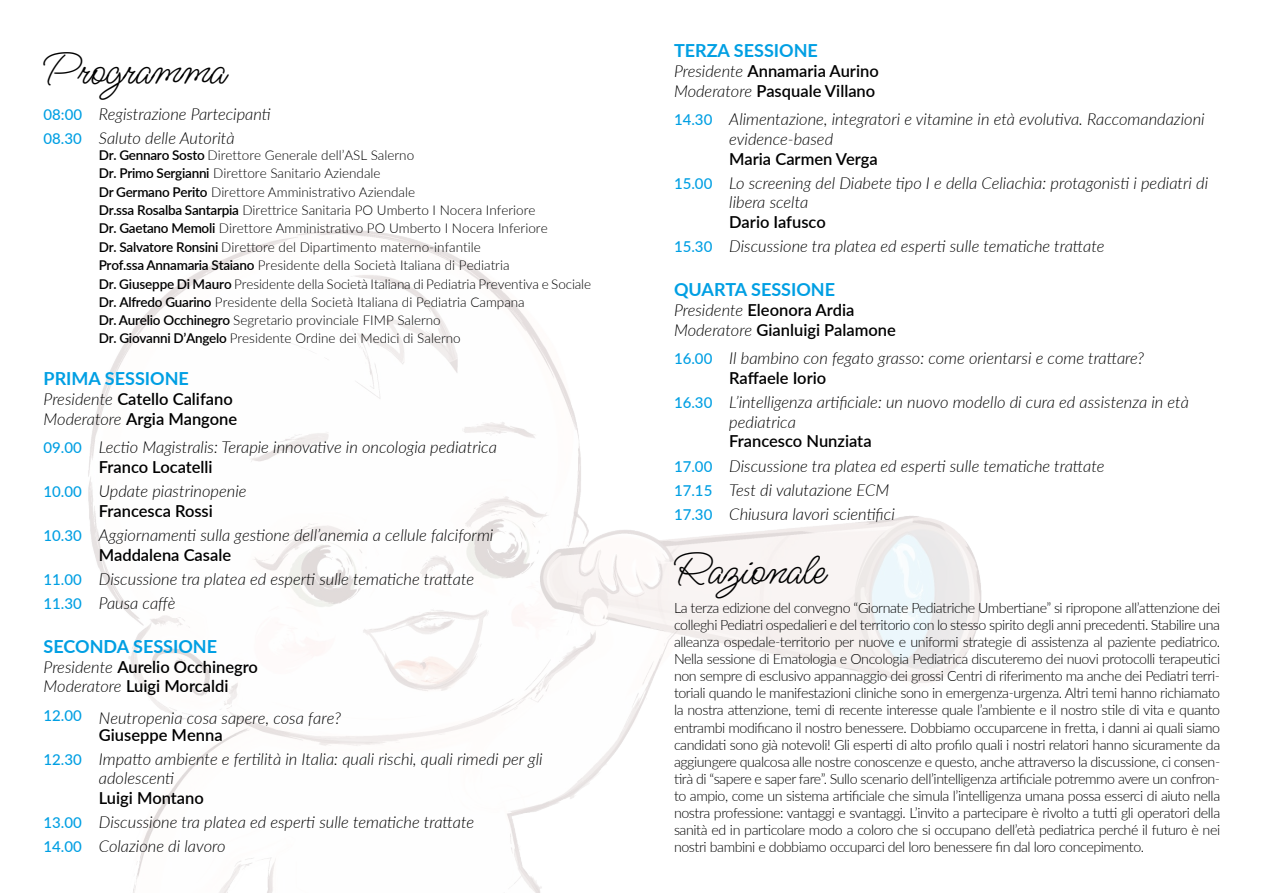
<style>
.page{position:relative;width:1263px;height:893px;background:#fff}
.page>*{position:absolute;margin:0;border:0;box-sizing:border-box;transform-origin:0 0}
.t1{font:45px "Ms Madi";color:#000}
.t2{font:700 18px "Lato";color:#009fe3}
.t3{font:italic 300 16.5px/24px "Lato";color:#000}
.t4{font:600 16.5px/19.8px "Lato";color:#000}
.t5{font:300 14.25px/17.1px "Lato";letter-spacing:-.03em;color:#000;text-align:justify}
.t6{font:300 13.5px/18.3px "Lato";color:#000}
.s1{font-weight:500;font-style:normal;font-size:15px;color:#009fe3}
.s2{font-weight:600}
.s3{font-weight:300;font-style:italic}
.s4{font-weight:600;font-style:normal}
</style>
<div class="page">
<img style="left:88px;top:230px;width:894px;height:663px">
<h1 class="t1" style="left:44px;top:41px;width:184px">Programma</h1>
<p class="t3" style="left:44px;top:101px;width:229px"><span class="s1">08:00</span> Registrazione Partecipanti<br><span class="s1">08.30</span> Saluto delle Autorità</p>
<p class="t6" style="left:99px;top:146px;width:494px"><span class="s2">Dr. Gennaro Sosto</span> Direttore Generale dell’ASL Salerno<br><span class="s2">Dr. Primo Sergianni</span> Direttore Sanitario Aziendale<br><span class="s2">Dr Germano Perito</span> Direttore Amministrativo Aziendale<br><span class="s2">Dr.ssa Rosalba Santarpia</span> Direttrice Sanitaria PO Umberto I Nocera Inferiore<br><span class="s2">Dr. Gaetano Memoli</span> Direttore Amministrativo PO Umberto I Nocera Inferiore<br><span class="s2">Dr. Salvatore Ronsini</span> Direttore del Dipartimento materno-infantile<br><span class="s2">Prof.ssa Annamaria Staiano</span> Presidente della Società Italiana di Pediatria<br><span class="s2">Dr. Giuseppe Di Mauro</span> Presidente della Società Italiana di Pediatria Preventiva e Sociale <span class="s2">Dr.</span> <span class="s2">Alfredo Guarino</span> Presidente della Società Italiana di Pediatria Campana<br><span class="s2">Dr. Aurelio Occhinegro</span> Segretario provinciale FIMP Salerno<br><span class="s2">Dr. Giovanni D’Angelo</span> Presidente Ordine dei Medici di Salerno</p>
<p class="t2" style="left:44px;top:366px;width:147px">PRIMA SESSIONE</p>
<p class="t4" style="left:44px;top:389px;width:195px"><span class="s3">Presidente</span> Catello Califano<br><span class="s3">Moderatore</span> Argia Mangone</p>
<p class="t3" style="left:99px;top:437px;width:400px;line-height:19.8px;text-indent:-55px"><span class="s1">09.00</span> Lectio Magistralis: Terapie innovative in oncologia pediatrica<br><span class="s4">Franco Locatelli</span></p>
<p class="t3" style="left:99px;top:481px;width:149px;line-height:19.8px;text-indent:-55px"><span class="s1">10.00</span> Update piastrinopenie<br><span class="s4">Francesca Rossi</span></p>
<p class="t3" style="left:99px;top:525px;width:396px;line-height:19.8px;text-indent:-55px"><span class="s1">10.30</span> Aggiornamenti sulla gestione dell’anemia a cellule falciformi<br><span class="s4">Maddalena Casale</span></p>
<p class="t3" style="left:44px;top:566px;width:432px"><span class="s1">11.00</span> Discussione tra platea ed esperti sulle tematiche trattate<br><span class="s1">11.30</span> Pausa caffè</p>
<p class="t2" style="left:44px;top:633px;width:175px">SECONDA SESSIONE</p>
<p class="t4" style="left:44px;top:656px;width:216px"><span class="s3">Presidente</span> Aurelio Occhinegro<br><span class="s3">Moderatore</span> Luigi Morcaldi</p>
<p class="t3" style="left:99px;top:709px;width:244px;line-height:16.8px;text-indent:-55px"><sup>12.00</sup> Neutropenia cosa sapere, cosa fare?<br><span class="s4">Giuseppe Menna</span></p>
<p class="t3" style="left:99px;top:748px;width:445px;line-height:19.8px;text-indent:-55px"><span class="s1">12.30</span> Impatto ambiente e fertilità in Italia: quali rischi, quali rimedi per gli adolescenti</p>
<p class="t3" style="left:44px;top:786px;width:432px;text-indent:55px"><span class="s4">Luigi Montano<br></span><span class="s1">13.00</span> Discussione tra platea ed esperti sulle tematiche trattate<br><span class="s1">14.00</span> Colazione di lavoro</p>
<p class="t2" style="left:674px;top:37px;width:145px">TERZA SESSIONE</p>
<p class="t4" style="left:674px;top:60px;width:206px"><span class="s3">Presidente</span> Annamaria Aurino<br><span class="s3">Moderatore</span> Pasquale Villano</p>
<p class="t3" style="left:729px;top:108px;width:477px;line-height:19.8px;text-indent:-55px"><span class="s1">14.30</span> Alimentazione, integratori e vitamine in età evolutiva. Raccomandazioni evidence-based</p>
<p class="t3" style="left:674px;top:146px;width:536px;text-indent:55px"><span class="s4">Maria Carmen Verga<br></span><span class="s1">15.00</span> Lo screening del Diabete tipo I e della Celiachia: protagonisti i pediatri di</p>
<p class="t3" style="left:729px;top:190px;width:81px">libera scelta</p>
<p class="t3" style="left:674px;top:210px;width:432px;text-indent:55px"><span class="s4">Dario Iafusco<br></span><span class="s1">15.30</span> Discussione tra platea ed esperti sulle tematiche trattate</p>
<p class="t2" style="left:674px;top:276px;width:163px">QUARTA SESSIONE</p>
<p class="t4" style="left:674px;top:299px;width:223px"><span class="s3">Presidente</span> Eleonora Ardia<br><span class="s3">Moderatore</span> Gianluigi Palamone</p>
<p class="t3" style="left:729px;top:348px;width:416px;line-height:19.8px;text-indent:-55px"><span class="s1">16.00</span> Il bambino con fegato grasso: come orientarsi e come trattare?<br><span class="s4">Raffaele Iorio</span></p>
<p class="t3" style="left:729px;top:391px;width:461px;line-height:19.8px;text-indent:-55px"><span class="s1">16.30</span> L’intelligenza artificiale: un nuovo modello di cura ed assistenza in età pediatrica</p>
<p class="t3" style="left:674px;top:429px;width:432px;text-indent:55px"><span class="s4">Francesco Nunziata<br></span><span class="s1">17.00</span> Discussione tra platea ed esperti sulle tematiche trattate <span class="s1">17.15</span> Test di valutazione ECM<br><span class="s1">17.30</span> Chiusura lavori scientifici</p>
<h1 class="t1" style="left:674px;top:541px;width:153px">Razionale</h1>
<p class="t5" style="left:674px;top:599px;width:548px">La terza edizione del convegno “Giornate Pediatriche Umbertiane” si ripropone all’attenzione dei colleghi Pediatri ospedalieri e del territorio con lo stesso spirito degli anni precedenti. Stabilire una alleanza ospedale-territorio per nuove e uniformi strategie di assistenza al paziente pediatrico.<br>Nella sessione di Ematologia e Oncologia Pediatrica discuteremo dei nuovi protocolli terapeutici non sempre di esclusivo appannaggio dei grossi Centri di riferimento ma anche dei Pediatri terri&shy;toriali quando le manifestazioni cliniche sono in emergenza-urgenza. Altri temi hanno richiamato la nostra attenzione, temi di recente interesse quale l’ambiente e il nostro stile di vita e quanto entrambi modificano il nostro benessere. Dobbiamo occuparcene in fretta, i danni ai quali siamo candidati sono già notevoli! Gli esperti di alto profilo quali i nostri relatori hanno sicuramente da aggiungere qualcosa alle nostre conoscenze e questo, anche attraverso la discussione, ci consen&shy;tirà di “sapere e saper fare”. Sullo scenario dell’intelligenza artificiale potremmo avere un confron&shy;to ampio, come un sistema artificiale che simula l’intelligenza umana possa esserci di aiuto nella nostra professione: vantaggi e svantaggi. L’invito a partecipare è rivolto a tutti gli operatori della sanità ed in particolare modo a coloro che si occupano dell’età pediatrica perché il futuro è nei nostri bambini e dobbiamo occuparci del loro benessere fin dal loro concepimento.</p>
</div>
